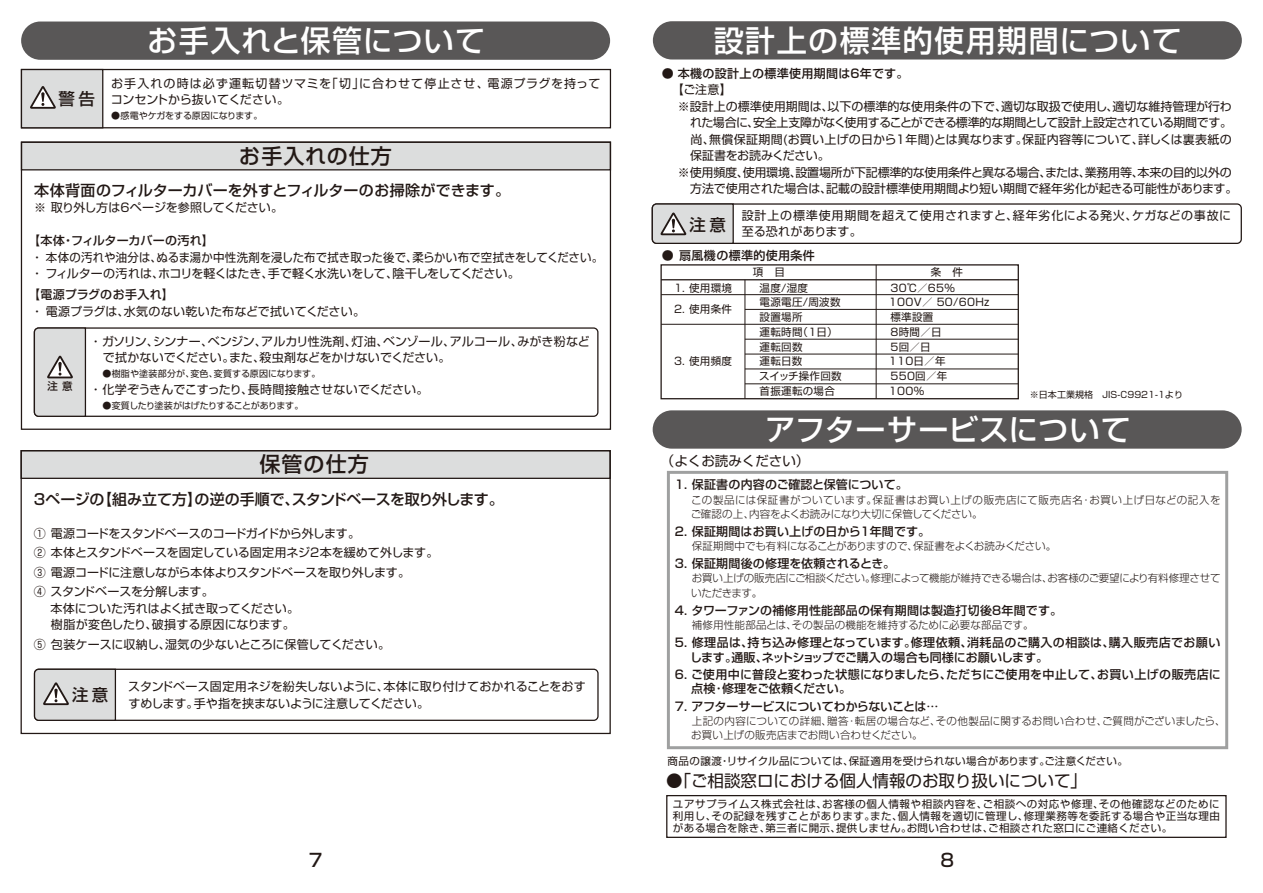
<style>
.page{position:relative;width:1263px;height:893px;background:#fff}
.page>*{position:absolute;margin:0;border:0;box-sizing:border-box;transform-origin:0 0}
.t1{font:500 30px "Shin Go Pro";letter-spacing:.045em;color:#fff}
.t2{font:500 30px "Shin Go Pro";letter-spacing:.01em;color:#fff}
.t3{font:500 21px "Shin Go Pro";letter-spacing:.05em;color:#221815}
.t4{font:500 18px "Shin Go Pro";color:#221815}
.t5{font:16.5px "Shin Go Pro";color:#221815}
.t6{font:500 16.5px "Shin Go Pro";color:#221815}
.t7{font:500 15px "Shin Go Pro";letter-spacing:-.005em;color:#221815}
.t8{font:13.5px "Shin Go Pro";color:#221815}
.t9{font:12px/16.5px "Shin Go Pro";letter-spacing:-.005em;color:#221815}
.t10{font:500 12px/14.7px "Shin Go Pro";letter-spacing:.02em;color:#221815}
.t11{font:12px/15.8px "Shin Go Pro";letter-spacing:.065em;color:#221815}
.t12{font:12px/15.8px "Shin Go Pro";letter-spacing:.04em;color:#221815}
.t13{font:12px "Shin Go Pro";letter-spacing:-.04em;color:#221815}
.t14{font:12px "Shin Go Pro";letter-spacing:.02em;color:#221815}
.t15{font:500 12px "Shin Go Pro";letter-spacing:-.02em;color:#221815}
.t16{font:500 12px "Shin Go Pro";color:#221815}
.t17{font:12px "Shin Go Pro";letter-spacing:-.03em;color:#221815}
.t18{font:10.5px/14.7px "Shin Go Pro";letter-spacing:.03em;color:#221815}
.t19{font:300 10.5px/14.2px "Shin Go Pro";letter-spacing:.035em;color:#221815}
.t20{font:300 10.5px/14.2px "Shin Go Pro";letter-spacing:.025em;color:#221815}
.t21{font:300 10.5px/14.2px "Shin Go Pro";letter-spacing:-.02em;color:#221815}
.t22{font:300 10.5px "Shin Go Pro";letter-spacing:-.015em;color:#221815}
.t23{font:300 10.5px "Shin Go Pro";letter-spacing:.005em;color:#221815}
.t24{font:500 10.5px "Shin Go Pro";color:#221815}
.t25{font:9px "Shin Go Pro";letter-spacing:.02em;color:#221815}
.t26{font:9px "Shin Go Pro";letter-spacing:-.05em;color:#221815}
.t27{font:9px "Shin Go Pro";color:#221815}
.t28{font:9px "Shin Go Pro";letter-spacing:-.02em;color:#221815}
</style>
<div class="page">
<div style="left:653px;top:410px;width:588px;height:39px;background:#595757;border-radius:19px"></div>
<div style="left:667px;top:471px;width:561px;height:278px;border:3px solid #9fa0a0"></div>
<div style="left:666px;top:795px;width:560px;height:43px;border:1px solid #221815"></div>
<div style="left:21px;top:22px;width:589px;height:38px;background:#595757;border-radius:19px"></div>
<div style="left:21px;top:142px;width:590px;height:28px;background:#dcdddd;border:1px solid #221815"></div>
<div style="left:21px;top:142px;width:590px;height:288px;border:1px solid #221815"></div>
<div style="left:21px;top:69px;width:590px;height:59px;border:1px solid #221815"></div>
<div style="left:21px;top:69px;width:82px;height:59px;background:#dcdddd;border:1px solid #221815"></div>
<svg style="left:30px;top:86px;width:26px;height:23px"></svg>
<div style="left:653px;top:21px;width:589px;height:39px;background:#595757;border-radius:19px"></div>
<div style="left:652px;top:203px;width:590px;height:41px;border:1px solid #221815;border-radius:4px"></div>
<svg style="left:651px;top:203px;width:83px;height:41px;background:#c3c2c1"></svg>
<div style="left:660px;top:264px;width:359px;height:135px;border:1px solid #221815"></div>
<hr style="left:744px;top:280px;width:1px;height:119px;background:#221815">
<hr style="left:876px;top:265px;width:1px;height:134px;background:#221815">
<hr style="left:661px;top:279px;width:357px;height:1px;background:#221815">
<hr style="left:661px;top:294px;width:357px;height:1px;background:#221815">
<hr style="left:745px;top:309px;width:273px;height:1px;background:#221815">
<hr style="left:661px;top:324px;width:357px;height:1px;background:#221815">
<hr style="left:745px;top:339px;width:273px;height:1px;background:#221815">
<hr style="left:745px;top:354px;width:273px;height:1px;background:#221815">
<hr style="left:745px;top:369px;width:273px;height:1px;background:#221815">
<hr style="left:745px;top:383px;width:273px;height:1px;background:#221815">
<div style="left:34px;top:327px;width:564px;height:90px;border:1px solid #221815;border-radius:4px"></div>
<svg style="left:33px;top:327px;width:54px;height:90px;background:#c9c8c8"></svg>
<div style="left:21px;top:450px;width:590px;height:29px;background:#dcdddd;border:1px solid #221815"></div>
<div style="left:21px;top:450px;width:590px;height:284px;border:1px solid #221815"></div>
<div style="left:34px;top:669px;width:565px;height:52px;border:1px solid #221815;border-radius:4px"></div>
<svg style="left:33px;top:668px;width:84px;height:53px;background:#c8c7c7"></svg>
<h3 class="t6" style="left:59px;top:85px;width:38px">警告</h3>
<h1 class="t1" style="left:147px;top:16px;width:339px">お手入れと保管について</h1>
<p class="t11" style="left:111px;top:74px;width:491px">お手入れの時は必ず運転切替ツマミを「切」に合わせて停止させ、電源プラグを持ってコンセントから抜いてください。</p>
<p class="t28" style="left:111px;top:108px;width:153px">●感電やケガをする原因になります。</p>
<h2 class="t3" style="left:239px;top:139px;width:154px">お手入れの仕方</h2>
<p class="t7" style="left:34px;top:178px;width:477px">本体背面のフィルターカバーを外すとフィルターのお掃除ができます。</p>
<p class="t9" style="left:34px;top:198px;width:250px">※ 取り外し方は6ページを参照してください。</p>
<p class="t16" style="left:28px;top:231px;width:187px">【本体・フィルターカバーの汚れ】</p>
<p class="t9" style="left:31px;top:248px;width:573px">・ 本体の汚れや油分は、ぬるま湯か中性洗剤を浸した布で拭き取った後で、柔らかい布で空拭きをしてください。・ フィルターの汚れは、ホコリを軽くはたき、手で軽く水洗いをして、陰干しをしてください。</p>
<p class="t10" style="left:28px;top:286px;width:147px">【電源プラグのお手入れ】</p>
<p class="t9" style="left:31px;top:302px;width:335px">・ 電源プラグは、水気のない乾いた布などで拭いてください。</p>
<p class="t24" style="left:47px;top:377px;width:27px">注意</p>
<p class="t9" style="left:103px;top:332px;width:488px;text-indent:-13px">・ ガソリン、シンナー、ベンジン、アルカリ性洗剤、灯油、ベンゾール、アルコール、みがき粉などで拭かないでください。また、殺虫剤などをかけないでください。</p>
<p class="t25" style="left:102px;top:366px;width:220px">●樹脂や塗装部分が、変色、変質する原因になります。</p>
<p class="t9" style="left:90px;top:380px;width:340px">・ 化学ぞうきんでこすったり、長時間接触させないでください。</p>
<p class="t26" style="left:102px;top:398px;width:202px">●変質したり塗装がはげたりすることがあります。</p>
<h2 class="t3" style="left:259px;top:447px;width:111px">保管の仕方</h2>
<p class="t7" style="left:34px;top:486px;width:471px">3ページの【組み立て方】の逆の手順で、スタンドベースを取り外します。</p>
<p class="t9" style="left:34px;top:522px;width:406px;line-height:19.5px">① 電源コードをスタンドベースのコードガイドから外します。<br>② 本体とスタンドベースを固定している固定用ネジ2本を緩めて外します。<br>③ 電源コードに注意しながら本体よりスタンドベースを取り外します。<br>④ スタンドベースを分解します。</p>
<p class="t9" style="left:50px;top:598px;width:250px">本体についた汚れはよく拭き取ってください。樹脂が変色したり、破損する原因になります。</p>
<p class="t9" style="left:34px;top:634px;width:358px">⑤ 包装ケースに収納し、湿気の少ないところに保管してください。</p>
<p class="t9" style="left:72px;top:677px;width:515px;text-indent:56px">スタンドベース固定用ネジを紛失しないように、本体に取り付けておかれることをおす<sup>注意</sup> すめします。手や指を挟まないように注意してください。</p>
<h1 class="t1" style="left:714px;top:16px;width:469px">設計上の標準的使用期間について</h1>
<p class="t10" style="left:662px;top:65px;width:248px">● 本機の設計上の標準使用期間は6年です。</p>
<p class="t9" style="left:672px;top:80px;width:62px">【ご注意】</p>
<p class="t9" style="left:678px;top:97px;width:556px">※設計上の標準使用期間は､以下の標準的な使用条件の下で､適切な取扱で使用し､適切な維持管理が行わ</p>
<p class="t13" style="left:690px;top:113px;width:543px">れた場合に､安全上支障がなく使用することができる標準的な期間として設計上設定されている期間です。</p>
<p class="t14" style="left:690px;top:129px;width:543px">尚､無償保証期間(お買い上げの日から１年間)とは異なります｡保証内容等について､詳しくは裏表紙の</p>
<p class="t17" style="left:690px;top:146px;width:141px">保証書をお読みください。</p>
<p class="t9" style="left:678px;top:163px;width:555px">※使用頻度､使用環境､設置場所が下記標準的な使用条件と異なる場合､または､業務用等､本来の目的以外の</p>
<p class="t9" style="left:690px;top:179px;width:549px">方法で使用された場合は､記載の設計標準使用期間より短い期間で経年劣化が起きる可能性があります。</p>
<p class="t12" style="left:689px;top:207px;width:543px;text-indent:52px">設計上の標準使用期間を超えて使用されますと、経年劣化による発火、ケガなどの事故に<sup>注意</sup> 至る恐れがあります。</p>
<p class="t10" style="left:662px;top:247px;width:154px">● 扇風機の標準的使用条件</p>
<p class="t18" style="left:674px;top:279px;width:60px">1. 使用環境</p>
<p class="t18" style="left:674px;top:301px;width:60px">2. 使用条件</p>
<p class="t18" style="left:674px;top:353px;width:60px">3. 使用頻度</p>
<p class="t18" style="left:753px;top:264px;width:34px">項　目</p>
<p class="t18" style="left:931px;top:264px;width:34px">条　件</p>
<p class="t18" style="left:759px;top:279px;width:84px">温度/湿度<br>電源電圧/周波数設置場所<br>運転時間（1日）運転回数<br>運転日数<br>スイッチ操作回数首振運転の場合</p>
<p class="t18" style="left:889px;top:279px;width:102px">30℃／65％<br>100V／ 50/60Hz標準設置<br>8時間／日<br>5回／日<br>110日／年<br>550回／年<br>100％</p>
<p class="t27" style="left:1030px;top:387px;width:155px">※日本工業規格　JIS-C9921-1より</p>
<h1 class="t2" style="left:765px;top:405px;width:367px">アフターサービスについて</h1>
<p class="t8" style="left:661px;top:450px;width:150px">（よくお読みください）</p>
<p class="t10" style="left:675px;top:476px;width:235px">1. 保証書の内容のご確認と保管について。</p>
<p class="t19" style="left:691px;top:491px;width:531px">この製品には保証書がついています。保証書はお買い上げの販売店にて販売店名･お買い上げ日などの記入をご確認の上、内容をよくお読みになり大切に保管してください。</p>
<p class="t10" style="left:675px;top:522px;width:257px">2. 保証期間はお買い上げの日から1年間です。</p>
<p class="t22" style="left:692px;top:537px;width:366px">保証期間中でも有料になることがありますので､保証書をよくお読みください。</p>
<p class="t10" style="left:675px;top:555px;width:222px">3. 保証期間後の修理を依頼されるとき。</p>
<p class="t21" style="left:691px;top:570px;width:531px">お買い上げの販売店にご相談ください。修理によって機能が維持できる場合は､お客様のご要望により有料修理させていただきます。</p>
<p class="t10" style="left:675px;top:601px;width:389px">4. タワーファンの補修用性能部品の保有期間は製造打切後8年間です。</p>
<p class="t23" style="left:692px;top:616px;width:343px">補修用性能部品とは､その製品の機能を維持するために必要な部品です。</p>
<p class="t10" style="left:690px;top:634px;width:532px;text-indent:-15px">5. 修理品は、持ち込み修理となっています。修理依頼、消耗品のご購入の相談は、購入販売店でお願いします。通販、ネットショップでご購入の場合も同様にお願いします。</p>
<p class="t10" style="left:691px;top:666px;width:531px;line-height:14.2px;text-indent:-16px">6. ご使用中に普段と変わった状態になりましたら､ただちにご使用を中止して､お買い上げの販売店に点検･修理をご依頼ください。</p>
<p class="t15" style="left:675px;top:696px;width:265px">7. アフターサービスについてわからないことは…</p>
<p class="t20" style="left:691px;top:712px;width:531px">上記の内容についての詳細、贈答･転居の場合など､その他製品に関するお問い合わせ､ご質問がございましたら､お買い上げの販売店までお問い合わせください。</p>
<h3 class="t5" style="left:666px;top:767px;width:414px">●｢ご相談窓ロにおける個人情報のお取り扱いについて｣</h3>
<p class="t18" style="left:673px;top:797px;width:548px;line-height:12px;text-align:justify">ユアサプライムス株式会社は､お客様の個人情報や相談内容を､ご相談への対応や修理､その他確認などのために利用し､その記録を残すことがあります｡また､個人情報を適切に管理し､修理業務等を委託する場合や正当な理由がある場合を除き､第三者に開示､提供しません｡お問い合わせは､ご相談された窓口にご連絡ください。</p>
<p class="t18" style="left:668px;top:753px;width:462px">商品の譲渡・リサイクル品については、保証適用を受けられない場合があります。ご注意ください。</p>
<h3 class="t4" style="left:309px;top:845px;width:15px">7</h3>
<h3 class="t4" style="left:940px;top:845px;width:15px">8</h3>
</div>
